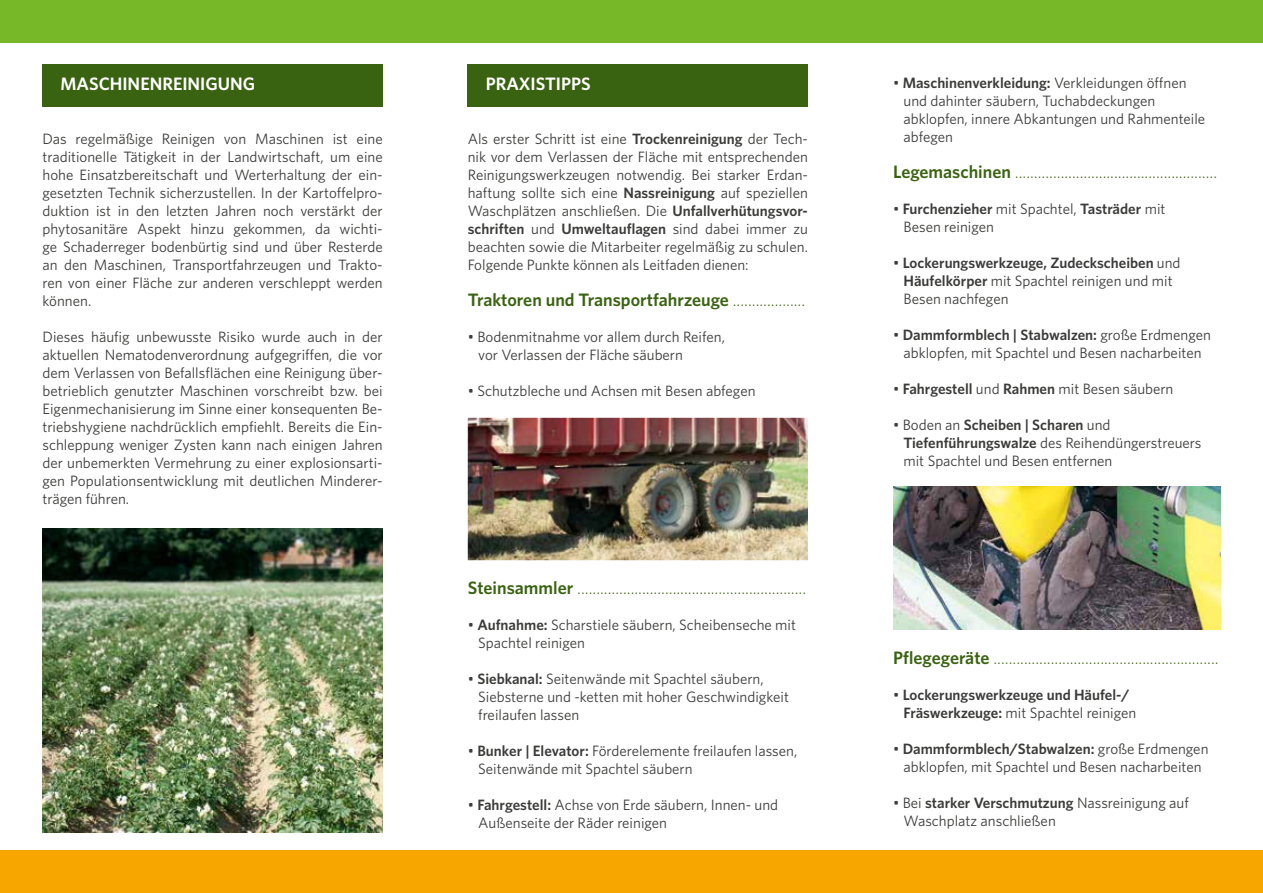
<style>
.page{position:relative;width:1263px;height:893px;background:#fff}
.page>*{position:absolute;margin:0;border:0;box-sizing:border-box;transform-origin:0 0}
.t1{font:300 18px "Whitney";color:#3a6311}
.t2{font:600 18px "Whitney";color:#3a6311}
.t3{font:600 18px "Whitney";color:#fff}
.t4{font:15px/18px "Whitney";color:#3b3b3a}
.t5{font:600 15px/18px "Whitney";color:#3b3b3a}
.s1{font-weight:600}
.s2{font-weight:300}
.s3{font-weight:400}
</style>
<div class="page">
<div style="left:0;top:850px;width:1263px;height:43px;background:#f7a600"></div>
<div style="left:0;top:0;width:1263px;height:43px;background:#76b828"></div>
<div style="left:43px;top:64px;width:340px;height:42px;background:#3a6311"></div>
<div style="left:468px;top:64px;width:340px;height:42px;background:#3a6311"></div>
<img style="left:43px;top:529px;width:340px;height:304px">
<img style="left:468px;top:418px;width:340px;height:142px">
<img style="left:893px;top:487px;width:327px;height:142px">
<p class="t3" style="left:61px;top:72px;width:196px">MASCHINENREINIGUNG</p>
<p class="t4" style="left:43px;top:130px;width:342px;text-align:justify">Das regelmäßige Reinigen von Maschinen ist eine traditionelle Tätigkeit in der Landwirtschaft, um eine hohe Einsatzbereitschaft und Werterhaltung der ein&shy;gesetzten Technik sicherzustellen. In der Kartoffelpro&shy;duktion ist in den letzten Jahren noch verstärkt der phytosanitäre Aspekt hinzu gekommen, da wichti&shy;ge Schaderreger bodenbürtig sind und über Resterde an den Maschinen, Transportfahrzeugen und Trakto&shy;ren von einer Fläche zur anderen verschleppt werden können.</p>
<p class="t4" style="left:43px;top:328px;width:342px;text-align:justify">Dieses häufig unbewusste Risiko wurde auch in der aktuellen Nematodenverordnung aufgegriffen, die vor dem Verlassen von Befallsflächen eine Reinigung über&shy;betrieblich genutzter Maschinen vorschreibt bzw. bei Eigenmechanisierung im Sinne einer konsequenten Be&shy;triebshygiene nachdrücklich empfiehlt. Bereits die Ein&shy;schleppung weniger Zysten kann nach einigen Jahren der unbemerkten Vermehrung zu einer explosionsarti&shy;gen Populationsentwicklung mit deutlichen Minderer&shy;trägen führen.</p>
<p class="t3" style="left:486px;top:72px;width:106px">PRAXISTIPPS</p>
<p class="t4" style="left:468px;top:130px;width:342px;text-align:justify">Als erster Schritt ist eine <span class="s1">Trockenreinigung</span> der Tech&shy;nik vor dem Verlassen der Fläche mit entsprechenden Reinigungswerkzeugen notwendig. Bei starker Erdan&shy;haftung sollte sich eine <span class="s1">Nassreinigung</span> auf speziellen Waschplätzen anschließen. Die <span class="s1">Unfallverhütungsvor&shy;schriften</span> und <span class="s1">Umweltauflagen</span> sind dabei immer zu beachten sowie die Mitarbeiter regelmäßig zu schulen.<br>Folgende Punkte können als Leitfaden dienen:</p>
<p class="t2" style="left:468px;top:288px;width:339px">Traktoren und Transportfahrzeuge <span class="s2">...................</span></p>
<p class="t4" style="left:478px;top:328px;width:248px;text-indent:-10px">• Bodenmitnahme vor allem durch Reifen, vor Verlassen der Fläche säubern</p>
<p class="t4" style="left:468px;top:382px;width:289px">• Schutzbleche und Achsen mit Besen abfegen</p>
<p class="t1" style="left:468px;top:576px;width:340px"><span class="s1">Steinsammler</span> ............................................................</p>
<p class="t4" style="left:478px;top:616px;width:319px;text-indent:-10px">• <span class="s1">Aufnahme:</span> Scharstiele säubern, Scheibenseche mit<br>Spachtel reinigen</p>
<p class="t4" style="left:478px;top:670px;width:312px;text-indent:-10px">• <span class="s1">Siebkanal:</span> Seitenwände mit Spachtel säubern,<br>Siebsterne und -ketten mit hoher Geschwindigkeit freilaufen lassen</p>
<p class="t4" style="left:478px;top:742px;width:321px;text-indent:-10px">• <span class="s1">Bunker | Elevator:</span> Förderelemente freilaufen lassen,<br>Seitenwände mit Spachtel säubern</p>
<p class="t4" style="left:478px;top:796px;width:301px;text-indent:-10px">• <span class="s1">Fahrgestell:</span> Achse von Erde säubern, Innen- und<br>Außenseite der Räder reinigen</p>
<p class="t4" style="left:903px;top:73px;width:303px;text-indent:-10px">• <span class="s1">Maschinenverkleidung:</span> Verkleidungen öffnen und dahinter säubern, Tuchabdeckungen abklopfen, innere Abkantungen und Rahmenteile abfegen</p>
<p class="t1" style="left:893px;top:160px;width:326px"><span class="s1">Legemaschinen</span> .....................................................</p>
<p class="t4" style="left:903px;top:199px;width:263px;text-indent:-10px">• <span class="s1">Furchenzieher</span> mit Spachtel, <span class="s1">Tasträder</span> mit<br>Besen reinigen</p>
<p class="t5" style="left:903px;top:253px;width:279px;text-indent:-10px"><span class="s3">•</span> Lockerungswerkzeuge, Zudeckscheiben <span class="s3">und<br></span>Häufelkörper <span class="s3">mit Spachtel reinigen und mit<br>Besen nachfegen</span></p>
<p class="t4" style="left:893px;top:325px;width:319px;text-align:center">• <span class="s1">Dammformblech | Stabwalzen:</span> große Erdmengen abklopfen, mit Spachtel und Besen nacharbeiten</p>
<p class="t4" style="left:893px;top:379px;width:282px">• <span class="s1">Fahrgestell</span> und <span class="s1">Rahmen</span> mit Besen säubern</p>
<p class="t4" style="left:903px;top:415px;width:299px;text-indent:-10px">• Boden an <span class="s1">Scheiben | Scharen</span> und<br><span class="s1">Tiefenführungswalze</span> des Reihendüngerstreuers mit Spachtel und Besen entfernen</p>
<p class="t1" style="left:893px;top:646px;width:327px"><span class="s1">Pflegegeräte</span> ...........................................................</p>
<p class="t5" style="left:903px;top:685px;width:234px;text-indent:-10px"><span class="s3">•</span> Lockerungswerkzeuge und Häufel-/<br>Fräswerkzeuge: <span class="s3">mit Spachtel reinigen</span></p>
<p class="t4" style="left:893px;top:739px;width:317px;text-align:center">• <span class="s1">Dammformblech/Stabwalzen:</span> große Erdmengen abklopfen, mit Spachtel und Besen nacharbeiten</p>
<p class="t4" style="left:903px;top:793px;width:287px;text-indent:-10px">• Bei <span class="s1">starker Verschmutzung</span> Nassreinigung auf<br>Waschplatz anschließen</p>
</div>
